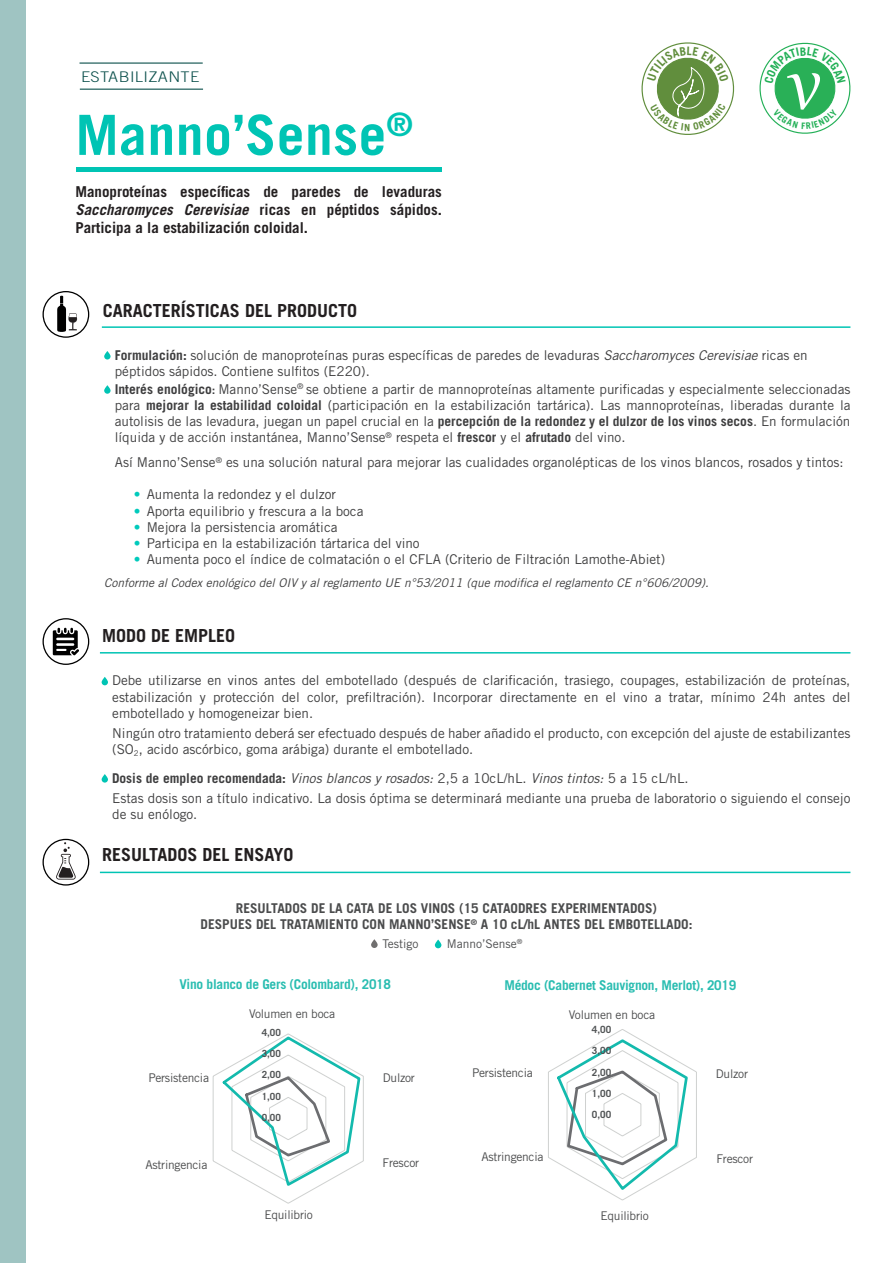
<style>
.page{position:relative;width:893px;height:1263px;background:#fff}
.page>*{position:absolute;margin:0;border:0;box-sizing:border-box;transform-origin:0 0}
.t1{font:700 55.5px "Trade Gothic LT Std";letter-spacing:.01em;color:#00c4b4}
.t2{font:700 18px "Trade Gothic LT Std";color:#231f20}
.t3{font:700 15px/18px "Trade Gothic LT Std";color:#231f20;text-align:justify}
.t4{font:300 14.7px "Trade Gothic LT Std";letter-spacing:.02em;color:#0c504c;scale:1.12 1}
.t5{font:13.5px/16.2px "Trade Gothic LT Std";color:#3e3e3f}
.t6{font:700 13.5px "Trade Gothic LT Std";color:#4b4c4d}
.t7{font:italic 13.5px "Trade Gothic LT Std";color:#3e3e3f}
.t8{font:700 13.5px "Trade Gothic LT Std";letter-spacing:-.02em;color:#2abdb1}
.t9{font:12px "Trade Gothic LT Std";letter-spacing:-.02em;color:#4b4c4d}
.t10{font:italic 12px "Trade Gothic LT Std";color:#3e3e3f}
.t11{font:12px "Trade Gothic LT Std";color:#4b4c4d}
.t12{font:700 9.9px "Trade Gothic LT Std";color:#515455}
.s1{font-style:italic}
.s2{font-weight:700}
.s3{font-family:"Trade Gothic LT Std Bd Cn 20"}
.s4{color:#00cabc}
.s5{font-weight:700;font-style:normal}
.s6{font-style:normal}
</style>
<div class="page">
<div style="left:0;top:0;width:26px;height:1263px;background:#9fc4c2"></div>
<svg style="left:104px;top:351px;width:7px;height:8px"></svg>
<svg style="left:104px;top:385px;width:7px;height:9px"></svg>
<svg style="left:43px;top:291px;width:46px;height:47px"></svg>
<hr style="left:102px;top:326px;width:748px;height:2px;background:#00c4b4">
<div style="left:102px;top:677px;width:6px;height:8px;background:#00c4b4;border-radius:3px"></div>
<svg style="left:102px;top:774px;width:6px;height:9px"></svg>
<svg style="left:43px;top:618px;width:46px;height:47px"></svg>
<hr style="left:100px;top:652px;width:750px;height:1px;background:#00c4b4">
<div style="left:76px;top:167px;width:366px;height:5px;background:#00c4b4"></div>
<hr style="left:100px;top:872px;width:750px;height:1px;background:#00c4b4">
<svg style="left:43px;top:839px;width:46px;height:46px"></svg>
<svg style="left:212px;top:1033px;width:152px;height:171px"></svg>
<svg style="left:548px;top:1029px;width:149px;height:172px"></svg>
<svg style="left:435px;top:939px;width:6px;height:9px"></svg>
<svg style="left:371px;top:939px;width:7px;height:9px"></svg>
<hr style="left:80px;top:63px;width:123px;height:1px;background:#0c504c">
<hr style="left:80px;top:89px;width:123px;height:1px;background:#0c504c">
<svg style="left:641px;top:42px;width:93px;height:93px"></svg>
<svg style="left:759px;top:42px;width:91px;height:92px"></svg>
<p class="t4" style="left:81px;top:68px;width:107px">ESTABILIZANTE</p>
<p class="t1" style="left:75px;top:101px;width:339px">Manno’Sense<sup>®</sup></p>
<p class="t3" style="left:75px;top:182px;width:368px">Manoproteínas específicas de paredes de levaduras <span class="s1">Saccharomyces Cerevisiae</span> ricas en péptidos sápidos.<br>Participa a la estabilización coloidal.</p>
<p class="t2" style="left:103px;top:300px;width:256px">CARACTERÍSTICAS DEL PRODUCTO</p>
<p class="t5" style="left:115px;top:346px;width:694px"><span class="s2">Formulación:</span> solución de manoproteínas puras específicas de paredes de levaduras <span class="s1">Saccharomyces Cerevisiae</span> ricas en péptidos sápidos. Contiene sulfitos (E220).</p>
<p class="t5" style="left:115px;top:381px;width:737px;text-align:justify"><span class="s2">Interés enológico</span><span class="s3">:</span> Manno’Sense<sup>®</sup> se obtiene a partir de mannoproteínas altamente purificadas y especialmente seleccionadas para <span class="s2">mejorar la estabilidad coloidal</span> (participación en la estabilización tartárica). Las mannoproteínas, liberadas durante la autolisis de las levadura, juegan un papel crucial en la <span class="s2">percepción de la redondez y el dulzor de los vinos secos</span>. En formulación líquida y de acción instantánea, Manno’Sense<sup>®</sup> respeta el <span class="s2">frescor</span> y el <span class="s2">afrutado</span> del vino.</p>
<p class="t5" style="left:115px;top:454px;width:730px">Así Manno’Sense<sup>®</sup> es una solución natural para mejorar las cualidades organolépticas de los vinos blancos, rosados y tintos:</p>
<p class="t5" style="left:134px;top:486px;width:204px"><span class="s4">•</span> Aumenta la redondez y el dulzor</p>
<p class="t5" style="left:134px;top:503px;width:231px"><span class="s4">•</span> Aporta equilibrio y frescura a la boca</p>
<p class="t5" style="left:134px;top:519px;width:205px"><span class="s4">•</span> Mejora la persistencia aromática</p>
<p class="t5" style="left:134px;top:535px;width:287px"><span class="s4">•</span> Participa en la estabilización tártarica del vino</p>
<p class="t5" style="left:134px;top:551px;width:533px"><span class="s4">•</span> Aumenta poco el índice de colmatación o el CFLA (Criterio de Filtración Lamothe-Abiet)</p>
<p class="t10" style="left:104px;top:576px;width:606px">Conforme al Codex enológico del OIV y al reglamento UE n°53/2011 (que modifica el reglamento CE n°606/2009).</p>
<p class="t2" style="left:102px;top:624px;width:135px">MODO DE EMPLEO</p>
<p class="t5" style="left:112px;top:672px;width:740px;text-align:justify">Debe utilizarse en vinos antes del embotellado (después de clarificación, trasiego, coupages, estabilización de proteínas, estabilización y protección del color, prefiltración). Incorporar directamente en el vino a tratar, mínimo 24h antes del embotellado y homogeneizar bien.</p>
<p class="t5" style="left:112px;top:725px;width:740px">Ningún otro tratamiento deberá ser efectuado después de haber añadido el producto, con excepción del ajuste de estabilizantes (SO<sub>2</sub>, acido ascórbico, goma arábiga) durante el embotellado.</p>
<p class="t7" style="left:112px;top:770px;width:578px"><span class="s5">Dosis de empleo recomendada:</span> Vinos blancos y rosados: <span class="s6">2,5 a 10cL/hL.</span> Vinos tintos: <span class="s6">5 a 15 cL/hL.</span></p>
<p class="t5" style="left:112px;top:790px;width:740px">Estas dosis son a título indicativo. La dosis óptima se determinará mediante una prueba de laboratorio o siguiendo el consejo de su enólogo.</p>
<p class="t2" style="left:102px;top:844px;width:193px">RESULTADOS DEL ENSAYO</p>
<p class="t6" style="left:236px;top:900px;width:423px">RESULTADOS DE LA CATA DE LOS VINOS (15 CATAODRES EXPERIMENTADOS)</p>
<p class="t6" style="left:200px;top:916px;width:493px">DESPUES DEL TRATAMIENTO CON MANNO’SENSE<sup>®</sup> A 10 cL/hL ANTES DEL EMBOTELLADO:</p>
<p class="t11" style="left:382px;top:937px;width:38px">Testigo</p>
<p class="t11" style="left:447px;top:937px;width:77px">Manno’Sense<sup>®</sup></p>
<p class="t8" style="left:179px;top:975px;width:213px">Vino blanco de Gers (Colombard), 2018</p>
<p class="t8" style="left:504px;top:977px;width:233px">Médoc (Cabernet Sauvignon, Merlot), 2019</p>
<p class="t9" style="left:249px;top:1007px;width:88px">Volumen en boca</p>
<p class="t9" style="left:569px;top:1008px;width:88px">Volumen en boca</p>
<p class="t12" style="left:262px;top:1026px;width:21px">4,00</p>
<p class="t12" style="left:592px;top:1023px;width:21px">4,00</p>
<p class="t12" style="left:262px;top:1047px;width:21px">3,00</p>
<p class="t12" style="left:592px;top:1045px;width:21px">3,00</p>
<p class="t9" style="left:148px;top:1071px;width:62px">Persistencia</p>
<p class="t12" style="left:262px;top:1069px;width:21px">2,00</p>
<p class="t9" style="left:383px;top:1071px;width:34px">Dulzor</p>
<p class="t9" style="left:472px;top:1065px;width:62px">Persistencia</p>
<p class="t9" style="left:716px;top:1066px;width:34px">Dulzor</p>
<p class="t12" style="left:592px;top:1066px;width:21px">2,00</p>
<p class="t12" style="left:262px;top:1090px;width:21px">1,00</p>
<p class="t12" style="left:592px;top:1087px;width:21px">1,00</p>
<p class="t12" style="left:262px;top:1111px;width:21px">0,00</p>
<p class="t12" style="left:592px;top:1109px;width:21px">0,00</p>
<p class="t9" style="left:145px;top:1157px;width:64px">Astringencia</p>
<p class="t9" style="left:383px;top:1155px;width:38px">Frescor</p>
<p class="t9" style="left:481px;top:1150px;width:64px">Astringencia</p>
<p class="t9" style="left:716px;top:1152px;width:38px">Frescor</p>
<p class="t9" style="left:264px;top:1208px;width:50px">Equilibrio</p>
<p class="t9" style="left:600px;top:1209px;width:50px">Equilibrio</p>
</div>
